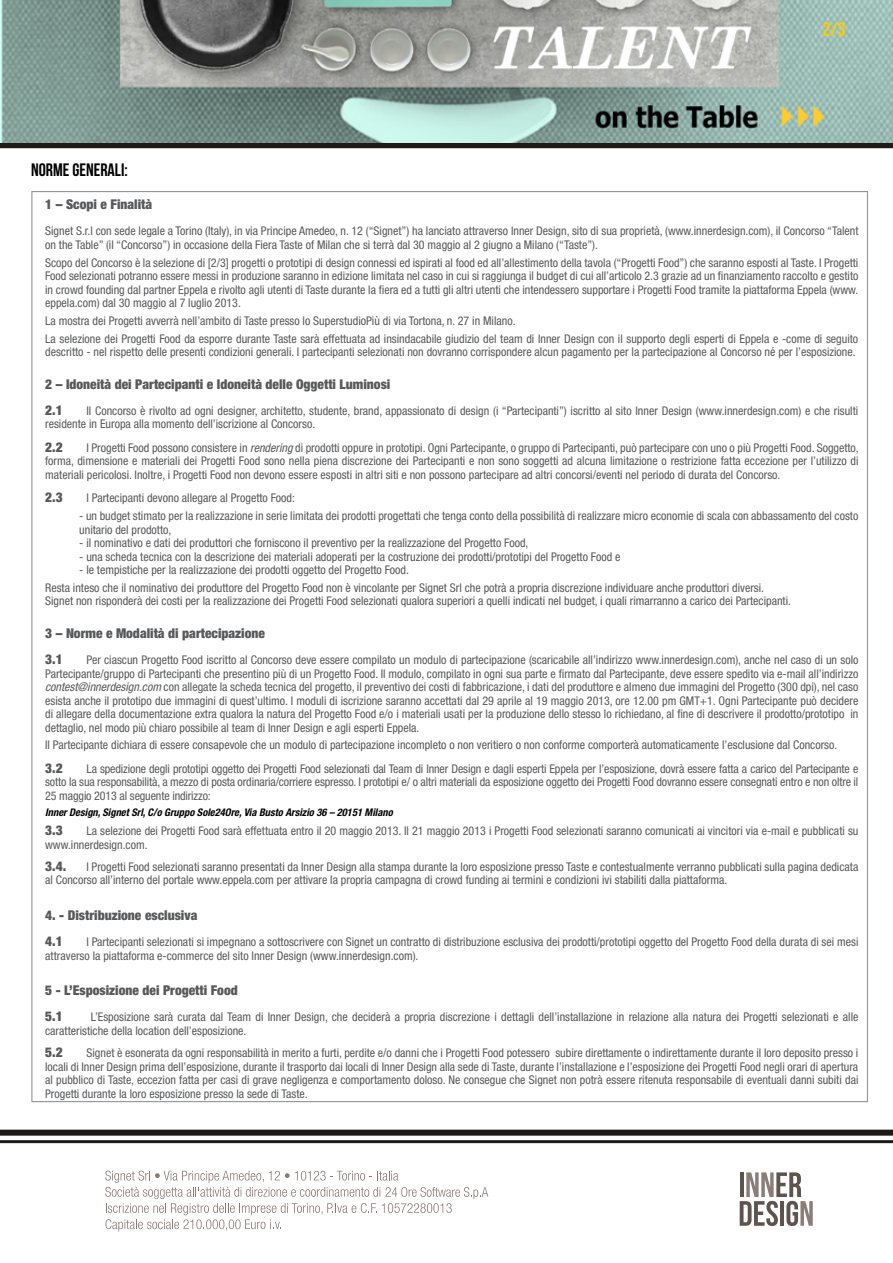
<style>
.page{position:relative;width:893px;height:1263px;background:#fff}
.page>*{position:absolute;margin:0;border:0;box-sizing:border-box;transform-origin:0 0}
.t1{font:19.5px "Bebas Neue";color:#fc0}
.t2{font:18px "Bebas Neue";color:#000}
.t3{font:900 condensed 13.5px/26.2px "Helvetica Neue";color:#58595b}
.t4{font:condensed 12px/13.5px "Helvetica Neue";color:#58595b}
.t5{font:italic 700 condensed 10.5px "Helvetica Neue";color:#000}
.s1{font-style:italic}
</style>
<div class="page">
<hr style="left:0;top:1140px;width:893px;height:3px;background:#201a17">
<div style="left:0;top:1130px;width:893px;height:6px;background:#201a17"></div>
<svg style="left:740px;top:1172px;width:73px;height:54px"></svg>
<svg style="left:105px;top:1170px;width:383px;height:61px"></svg>
<div style="left:0;top:142px;width:893px;height:6px;background:#201a17"></div>
<img style="left:0;top:0;width:893px;height:142px">
<h2 class="t2" style="left:31px;top:160px;width:98px">NORME GENERALI:</h2>
<h1 class="t1" style="left:823px;top:18px;width:24px">2/3</h1>
<p class="t3" style="left:45px;top:191px;width:109px">1 – Scopi e Finalità</p>
<p class="t4" style="left:45px;top:224px;width:815px">Signet S.r.l con sede legale a Torino (Italy), in via Principe Amedeo, n. 12 (“Signet”) ha lanciato attraverso Inner Design, sito di sua proprietà, (www.innerdesign.com), il Concorso “Talent on the Table” (il “Concorso”) in occasione della Fiera Taste of Milan che si terrà dal 30 maggio al 2 giugno a Milano (“Taste”).</p>
<p class="t4" style="left:45px;top:255px;width:815px;text-align:justify">Scopo del Concorso è la selezione di [2/3] progetti o prototipi di design connessi ed ispirati al food ed all’allestimento della tavola (“Progetti Food”) che saranno esposti al Taste. I Progetti Food selezionati potranno essere messi in produzione saranno in edizione limitata nel caso in cui si raggiunga il budget di cui all’articolo 2.3 grazie ad un finanziamento raccolto e gestito in crowd founding dal partner Eppela e rivolto agli utenti di Taste durante la fiera ed a tutti gli altri utenti che intendessero supportare i Progetti Food tramite la piattaforma Eppela (www. eppela.com) dal 30 maggio al 7 luglio 2013.</p>
<p class="t4" style="left:45px;top:312px;width:815px;line-height:17.7px">La mostra dei Progetti avverrà nell’ambito di Taste presso lo SuperstudioPiù di via Tortona, n. 27 in Milano.<br>La selezione dei Progetti Food da esporre durante Taste sarà effettuata ad insindacabile giudizio del team di Inner Design con il supporto degli esperti di Eppela e -come di seguito</p>
<p class="t4" style="left:45px;top:345px;width:812px">descritto - nel rispetto delle presenti condizioni generali. I partecipanti selezionati non dovranno corrispondere alcun pagamento per la partecipazione al Concorso né per l’esposizione.</p>
<p class="t3" style="left:45px;top:370px;width:347px">2 – Idoneità dei Partecipanti e Idoneità delle Oggetti Luminosi<br>2.1</p>
<p class="t4" style="left:45px;top:404px;width:815px;text-indent:41px">Il Concorso è rivolto ad ogni designer, architetto, studente, brand, appassionato di design (i “Partecipanti”) iscritto al sito Inner Design (www.innerdesign.com) e che risulti residente in Europa alla momento dell’iscrizione al Concorso.</p>
<p class="t3" style="left:45px;top:434px;width:19px">2.2</p>
<p class="t4" style="left:45px;top:441px;width:815px;text-align:justify;text-indent:41px">I Progetti Food possono consistere in <span class="s1">rendering</span> di prodotti oppure in prototipi. Ogni Partecipante, o gruppo di Partecipanti, può partecipare con uno o più Progetti Food. Soggetto, forma, dimensione e materiali dei Progetti Food sono nella piena discrezione dei Partecipanti e non sono soggetti ad alcuna limitazione o restrizione fatta eccezione per l’utilizzo di materiali pericolosi. Inoltre, i Progetti Food non devono essere esposti in altri siti e non possono partecipare ad altri concorsi/eventi nel periodo di durata del Concorso.</p>
<p class="t3" style="left:45px;top:484px;width:19px">2.3</p>
<p class="t4" style="left:86px;top:491px;width:210px">I Partecipanti devono allegare al Progetto Food:</p>
<p class="t4" style="left:79px;top:509px;width:781px">- un budget stimato per la realizzazione in serie limitata dei prodotti progettati che tenga conto della possibilità di realizzare micro economie di scala con abbassamento del costo unitario del prodotto,</p>
<p class="t4" style="left:79px;top:536px;width:451px">- il nominativo e dati dei produttori che forniscono il preventivo per la realizzazione del Progetto Food,</p>
<p class="t4" style="left:79px;top:549px;width:543px">- una scheda tecnica con la descrizione dei materiali adoperati per la costruzione dei prodotti/prototipi del Progetto Food e</p>
<p class="t4" style="left:45px;top:561px;width:720px;line-height:17.7px;text-indent:34px">- le tempistiche per la realizzazione dei prodotti oggetto del Progetto Food.<br>Resta inteso che il nominativo dei produttore del Progetto Food non è vincolante per Signet Srl che potrà a propria discrezione individuare anche produttori diversi.</p>
<p class="t4" style="left:45px;top:594px;width:747px">Signet non risponderà dei costi per la realizzazione dei Progetti Food selezionati qualora superiori a quelli indicati nel budget, i quali rimarranno a carico dei Partecipanti.</p>
<p class="t3" style="left:45px;top:620px;width:221px">3 – Norme e Modalità di partecipazione<br>3.1</p>
<p class="t4" style="left:45px;top:653px;width:815px;text-align:justify;text-indent:41px">Per ciascun Progetto Food iscritto al Concorso deve essere compilato un modulo di partecipazione (scaricabile all’indirizzo www.innerdesign.com), anche nel caso di un solo Partecipante/gruppo di Partecipanti che presentino più di un Progetto Food. Il modulo, compilato in ogni sua parte e firmato dal Partecipante, deve essere spedito via e-mail all’indirizzo <span class="s1">contest@innerdesign.com</span> con allegate la scheda tecnica del progetto, il preventivo dei costi di fabbricazione, i dati del produttore e almeno due immagini del Progetto (300 dpi), nel caso esista anche il prototipo due immagini di quest’ultimo. I moduli di iscrizione saranno accettati dal 29 aprile al 19 maggio 2013, ore 12.00 pm GMT+1. Ogni Partecipante può decidere di allegare della documentazione extra qualora la natura del Progetto Food e/o i materiali usati per la produzione dello stesso lo richiedano, al fine di descrivere il prodotto/prototipo in dettaglio, nel modo più chiaro possibile al team di Inner Design e agli esperti Eppela.</p>
<p class="t4" style="left:45px;top:738px;width:794px">Il Partecipante dichiara di essere consapevole che un modulo di partecipazione incompleto o non veritiero o non conforme comporterà automaticamente l’esclusione dal Concorso.</p>
<p class="t3" style="left:45px;top:755px;width:19px">3.2</p>
<p class="t4" style="left:45px;top:762px;width:815px;text-align:justify;text-indent:41px">La spedizione degli prototipi oggetto dei Progetti Food selezionati dal Team di Inner Design e dagli esperti Eppela per l’esposizione, dovrà essere fatta a carico del Partecipante e sotto la sua responsabilità, a mezzo di posta ordinaria/corriere espresso. I prototipi e/ o altri materiali da esposizione oggetto dei Progetti Food dovranno essere consegnati entro e non oltre il 25 maggio 2013 al seguente indirizzo:</p>
<p class="t5" style="left:45px;top:806px;width:349px">Inner Design, Signet Srl, C/o Gruppo Sole24Ore, Via Busto Arsizio 36 – 20151 Milano</p>
<p class="t3" style="left:45px;top:817px;width:19px">3.3</p>
<p class="t4" style="left:45px;top:824px;width:815px;text-indent:41px">La selezione dei Progetti Food sarà effettuata entro il 20 maggio 2013. Il 21 maggio 2013 i Progetti Food selezionati saranno comunicati ai vincitori via e-mail e pubblicati su www.innerdesign.com.</p>
<p class="t3" style="left:45px;top:853px;width:23px">3.4.</p>
<p class="t4" style="left:45px;top:860px;width:815px;text-indent:41px">I Progetti Food selezionati saranno presentati da Inner Design alla stampa durante la loro esposizione presso Taste e contestualmente verranno pubblicati sulla pagina dedicata al Concorso all’interno del portale www.eppela.com per attivare la propria campagna di crowd funding ai termini e condizioni ivi stabiliti dalla piattaforma.</p>
<p class="t3" style="left:45px;top:902px;width:154px">4. - Distribuzione esclusiva<br>4.1</p>
<p class="t4" style="left:45px;top:935px;width:815px;text-indent:41px">I Partecipanti selezionati si impegnano a sottoscrivere con Signet un contratto di distribuzione esclusiva dei prodotti/prototipi oggetto del Progetto Food della durata di sei mesi attraverso la piattaforma e-commerce del sito Inner Design (www.innerdesign.com).</p>
<p class="t3" style="left:45px;top:977px;width:194px">5 - L’Esposizione dei Progetti Food<br>5.1</p>
<p class="t4" style="left:45px;top:1010px;width:815px;text-indent:46px">L’Esposizione sarà curata dal Team di Inner Design, che deciderà a propria discrezione i dettagli dell’installazione in relazione alla natura dei Progetti selezionati e alle caratteristiche della location dell’esposizione.</p>
<p class="t3" style="left:45px;top:1039px;width:19px">5.2</p>
<p class="t4" style="left:45px;top:1046px;width:815px;text-align:justify;text-indent:41px">Signet è esonerata da ogni responsabilità in merito a furti, perdite e/o danni che i Progetti Food potessero subire direttamente o indirettamente durante il loro deposito presso i locali di Inner Design prima dell’esposizione, durante il trasporto dai locali di Inner Design alla sede di Taste, durante l’installazione e l’esposizione dei Progetti Food negli orari di apertura al pubblico di Taste, eccezion fatta per casi di grave negligenza e comportamento doloso. Ne consegue che Signet non potrà essere ritenuta responsabile di eventuali danni subiti dai Progetti durante la loro esposizione presso la sede di Taste.</p>
</div>
